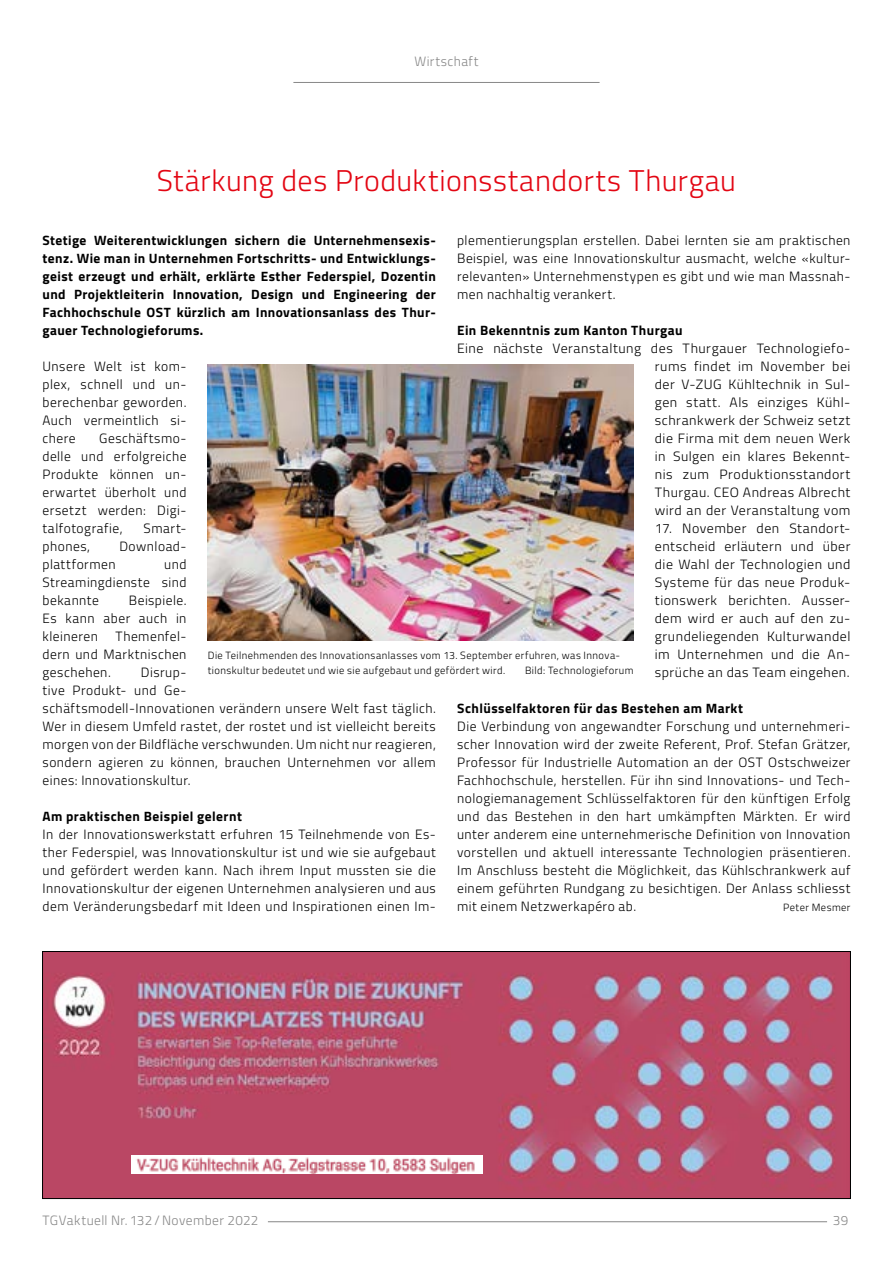
<style>
.page{position:relative;width:893px;height:1263px;background:#fff}
.page>*{position:absolute;margin:0;border:0;box-sizing:border-box;transform-origin:0 0}
.t1{font:300 30px "Titillium Web";letter-spacing:.02em;color:#e30613}
.t2{font:300 13.5px/18px "Titillium Web";letter-spacing:.035em;color:#000;text-align:justify}
.t3{font:700 13.5px/18px "Titillium Web";letter-spacing:.035em;color:#000;text-align:justify}
.t4{font:300 13.5px "Titillium Web";letter-spacing:.03em;color:#878787}
.t5{font:300 10.5px/15px "Titillium Web";letter-spacing:.04em;color:#000}
</style>
<div class="page">
<hr style="left:268px;top:1221px;width:559px;height:1px;background:#878787">
<img style="left:208px;top:364px;width:426px;height:277px">
<hr style="left:293px;top:82px;width:307px;height:1px;background:#878787">
<img style="left:44px;top:953px;width:805px;height:244px">
<div style="left:42px;top:951px;width:809px;height:248px;border:1px solid #000"></div>
<img style="left:132px;top:1156px;width:351px;height:17px">
<p class="t4" style="left:414px;top:52px;width:66px">Wirtschaft</p>
<h1 class="t1" style="left:157px;top:159px;width:581px">Stärkung des Produktionsstandorts Thurgau</h1>
<p class="t3" style="left:43px;top:230px;width:395px">Stetige Weiterentwicklungen sichern die Unternehmensexis&shy;tenz. Wie man in Unternehmen Fortschritts- und Entwicklungs&shy;geist erzeugt und erhält, erklärte Esther Federspiel, Dozentin und Projektleiterin Innovation, Design und Engineering der Fachhochschule OST kürzlich am Innovationsanlass des Thur&shy;gauer Technologieforums.</p>
<p class="t2" style="left:43px;top:356px;width:145px">Unsere Welt ist kom&shy;plex, schnell und un&shy;berechenbar geworden.<br>Auch vermeintlich si&shy;chere</p>
<p class="t2" style="left:457px;top:230px;width:395px">plementierungsplan erstellen. Dabei lernten sie am praktischen Beispiel, was eine Innovationskultur ausmacht, welche «kultur&shy;relevanten» Unternehmenstypen es gibt und wie man Massnah&shy;men nachhaltig verankert.</p>
<p class="t3" style="left:457px;top:320px;width:227px">Ein Bekenntnis zum Kanton Thurgau</p>
<p class="t2" style="left:655px;top:338px;width:197px;text-indent:-198px">Eine nächste Veranstaltung des Thurgauer Technologiefo&shy;rums findet im November bei der V-ZUG Kühltechnik in Sul&shy;gen statt. Als einziges Kühl&shy;schrankwerk der Schweiz setzt die Firma mit dem neuen Werk in Sulgen ein klares Bekennt&shy;nis zum Produktionsstandort Thurgau. CEO Andreas Albrecht wird an der Veranstaltung vom</p>
<p class="t2" style="left:655px;top:518px;width:197px">17. November den Standort&shy;entscheid erläutern und über die Wahl der Technologien und Systeme für das neue Produk&shy;tionswerk berichten. Ausser&shy;dem wird er auch auf den zu&shy;grundeliegenden Kulturwandel im Unternehmen und die An&shy;sprüche an das Team eingehen.</p>
<p class="t3" style="left:457px;top:698px;width:287px">Schlüsselfaktoren für das Bestehen am Markt</p>
<p class="t2" style="left:457px;top:716px;width:395px">Die Verbindung von angewandter Forschung und unternehmeri&shy;scher Innovation wird der zweite Referent, Prof. Stefan Grätzer, Professor für Industrielle Automation an der OST Ostschweizer Fachhochschule, herstellen. Für ihn sind Innovations- und Tech&shy;nologiemanagement Schlüsselfaktoren für den künftigen Erfolg und das Bestehen in den hart umkämpften Märkten. Er wird unter anderem eine unternehmerische Definition von Innovation vorstellen und aktuell interessante Technologien präsentieren.<br>Im Anschluss besteht die Möglichkeit, das Kühlschrankwerk auf einem geführten Rundgang zu besichtigen. Der Anlass schliesst mit einem Netzwerkapéro ab.</p>
<p class="t2" style="left:43px;top:428px;width:145px;text-indent:57px">Geschäftsmo&shy;delle und erfolgreiche Produkte können un&shy;erwartet überholt und ersetzt werden: Digi&shy;talfotografie,</p>
<p class="t2" style="left:144px;top:518px;width:44px">Smart-</p>
<p class="t2" style="left:43px;top:536px;width:49px">phones,</p>
<p class="t2" style="left:119px;top:536px;width:69px">Download-</p>
<p class="t2" style="left:43px;top:554px;width:75px">plattformen</p>
<p class="t2" style="left:43px;top:554px;width:145px;text-indent:122px">und Streamingdienste sind bekannte</p>
<p class="t2" style="left:43px;top:590px;width:145px;text-indent:86px">Beispiele.<br>Es kann aber auch in kleineren</p>
<p class="t2" style="left:43px;top:626px;width:145px;text-indent:73px">Themenfel&shy;dern und Marktnischen geschehen.</p>
<p class="t5" style="left:208px;top:647px;width:414px">Die Teilnehmenden des Innovationsanlasses vom 13. September erfuhren, was Innova&shy;tionskultur bedeutet und wie sie aufgebaut und gefördert wird.</p>
<p class="t5" style="left:525px;top:662px;width:110px">Bild: Technologieforum</p>
<p class="t2" style="left:43px;top:662px;width:395px;text-align:left;text-indent:98px">Disrup-<br>tive Produkt- und Ge-<br>schäftsmodell-Innovationen verändern unsere Welt fast täglich.<br>Wer in diesem Umfeld rastet, der rostet und ist vielleicht bereits morgen von der Bildfläche verschwunden. Um nicht nur reagieren, sondern agieren zu können, brauchen Unternehmen vor allem eines: Innovationskultur.</p>
<p class="t3" style="left:43px;top:806px;width:201px">Am praktischen Beispiel gelernt</p>
<p class="t2" style="left:43px;top:824px;width:395px">In der Innovationswerkstatt erfuhren 15 Teilnehmende von Es&shy;ther Federspiel, was Innovationskultur ist und wie sie aufgebaut und gefördert werden kann. Nach ihrem Input mussten sie die Innovationskultur der eigenen Unternehmen analysieren und aus dem Veränderungsbedarf mit Ideen und Inspirationen einen Im-</p>
<p class="t5" style="left:783px;top:899px;width:69px">Peter Mesmer</p>
<p class="t4" style="left:43px;top:1211px;width:217px">TGVaktuell Nr. 132 /November 2022</p>
<p class="t4" style="left:833px;top:1211px;width:17px">39</p>
</div>
